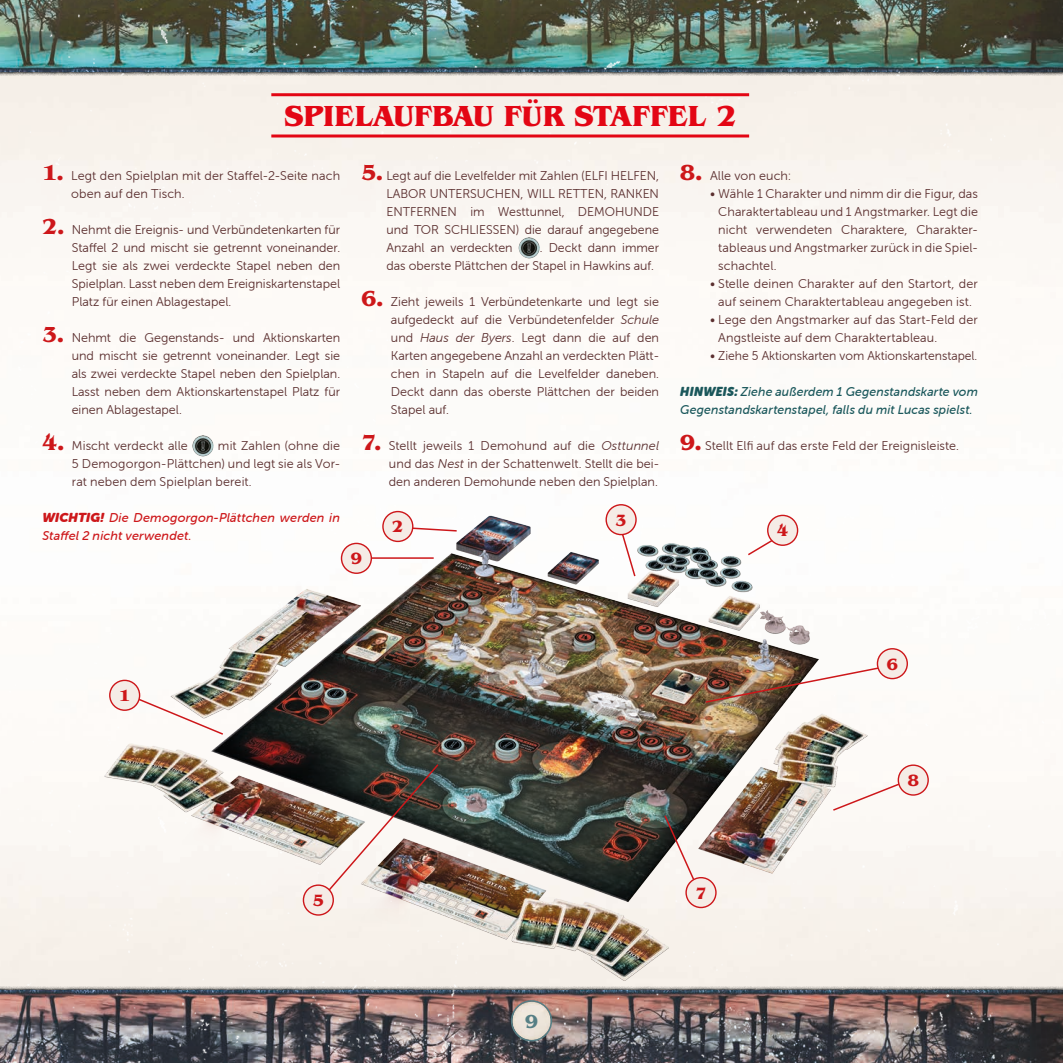
<style>
.page{position:relative;width:1063px;height:1063px;background:#fff}
.page>*{position:absolute;margin:0;border:0;box-sizing:border-box;transform-origin:0 0}
.TITLE_1{font:700 30px "Benguiat IT Cby BT";letter-spacing:-.015em;color:#e30614}
.t1{font:700 19.5px "Benguiat IT Cby BT";color:#567f85}
.Body_Copy{font:700 16.8px "Benguiat IT Cby BT";color:#cd171a}
.Body_Copy-2{font:12.75px/18px "Museo Sans Rounded 300";color:#5b2f2f;text-align:justify}
.Remember_2{font:italic 12.75px/18px "Museo Sans Rounded 500";letter-spacing:.01em;color:#1a575b}
.Remember{font:italic 12.75px/18px "Museo Sans Rounded 500";letter-spacing:.01em;color:#cd171a}
.s1{font-size:29.1px}
.s2{font-family:"Benguiat IT Cby BT";font-weight:700;font-size:22.5px;color:#cd171a}
.s3{font-family:"Museo Sans Rounded 1000"}
.s4{font-style:italic}
</style>
<div class="page">
<svg style="left:0;top:72px;width:1063px;height:4px;background:#aca8a3"></svg>
<img style="left:146px;top:0;width:917px;height:72px">
<svg style="left:933px;top:990px;width:130px;height:73px;background:#473d3e"></svg>
<img style="left:0;top:990px;width:74px;height:73px">
<img style="left:0;top:0;width:145px;height:72px">
<img style="left:74px;top:501px;width:859px;height:562px">
<svg style="left:619px;top:528px;width:18px;height:50px"></svg>
<div style="left:606px;top:505px;width:30px;height:30px;background:#f5ece6;border-radius:50%"></div>
<div style="left:606px;top:504px;width:31px;height:31px;border:1px solid #cd171a;border-radius:50%"></div>
<img style="left:126px;top:693px;width:99px;height:43px">
<svg style="left:412px;top:526px;width:46px;height:6px"></svg>
<hr style="left:359px;top:557px;width:75px;height:2px;background:#cd171a">
<svg style="left:746px;top:529px;width:44px;height:28px"></svg>
<img style="left:324px;top:763px;width:116px;height:133px">
<img style="left:704px;top:664px;width:186px;height:40px">
<svg style="left:831px;top:779px;width:78px;height:33px"></svg>
<svg style="left:663px;top:814px;width:34px;height:70px"></svg>
<div style="left:110px;top:680px;width:30px;height:30px;background:#f5ece6;border-radius:50%"></div>
<div style="left:109px;top:680px;width:31px;height:31px;border:1px solid #cd171a;border-radius:50%"></div>
<div style="left:768px;top:515px;width:30px;height:30px;background:#f5ece6;border-radius:50%"></div>
<div style="left:767px;top:515px;width:31px;height:31px;border:1px solid #cd171a;border-radius:50%"></div>
<div style="left:877px;top:649px;width:30px;height:30px;background:#f5ece6;border-radius:50%"></div>
<div style="left:877px;top:648px;width:31px;height:31px;border:1px solid #cd171a;border-radius:50%"></div>
<div style="left:342px;top:543px;width:29px;height:30px;background:#f5ece6;border-radius:50%"></div>
<div style="left:341px;top:543px;width:31px;height:31px;border:1px solid #cd171a;border-radius:50%"></div>
<div style="left:686px;top:878px;width:30px;height:29px;background:#f5ece6;border-radius:50%"></div>
<div style="left:685px;top:877px;width:32px;height:31px;border:1px solid #cd171a;border-radius:50%"></div>
<div style="left:383px;top:512px;width:30px;height:29px;background:#f5ece6;border-radius:50%"></div>
<div style="left:382px;top:511px;width:31px;height:31px;border:1px solid #cd171a;border-radius:50%"></div>
<div style="left:303px;top:885px;width:30px;height:30px;background:#f5ece6;border-radius:50%"></div>
<div style="left:303px;top:884px;width:31px;height:32px;border:1px solid #cd171a;border-radius:50%"></div>
<div style="left:898px;top:765px;width:30px;height:30px;background:#f5ece6;border-radius:50%"></div>
<div style="left:898px;top:764px;width:31px;height:32px;border:1px solid #cd171a;border-radius:50%"></div>
<hr style="left:271px;top:93px;width:478px;height:3px;background:#e30614">
<hr style="left:271px;top:135px;width:478px;height:3px;background:#e30614">
<img style="left:192px;top:435px;width:22px;height:21px;border-radius:11px">
<img style="left:519px;top:237px;width:21px;height:21px;border-radius:11px">
<p class="TITLE_1" style="left:284px;top:97px;width:454px">SPIELAUFBAU F<span class="s1">Ü</span>R STAFFEL 2</p>
<p class="Body_Copy-2" style="left:71px;top:167px;width:270px;text-indent:-29px"><span class="s2">1.</span> Legt den Spielplan mit der Staffel-2-Seite nach oben auf den Tisch.</p>
<p class="Body_Copy-2" style="left:72px;top:221px;width:270px;text-indent:-29px"><span class="s2">2.</span> Nehmt die Ereignis- und Verbündetenkarten für Staffel 2 und mischt sie getrennt voneinander.<br>Legt sie als zwei verdeckte Stapel neben den Spielplan. Lasst neben dem Ereigniskartenstapel Platz für einen Ablagestapel.</p>
<p class="Body_Copy-2" style="left:72px;top:329px;width:270px;text-indent:-29px"><span class="s2">3.</span> Nehmt die Gegenstands- und Aktionskarten und mischt sie getrennt voneinander. Legt sie als zwei verdeckte Stapel neben den Spielplan.<br>Lasst neben dem Aktionskartenstapel Platz für einen Ablagestapel.</p>
<p class="Body_Copy-2" style="left:43px;top:437px;width:147px"><span class="s2">4.</span> Mischt verdeckt alle</p>
<p class="Body_Copy-2" style="left:386px;top:167px;width:274px;text-indent:-25px"><span class="s2">5.</span> Legt auf die Levelfelder mit Zahlen (ELFI HELFEN, LABOR UNTERSUCHEN, WILL RETTEN, RANKEN ENTFERNEN im Westtunnel, DEMOHUNDE und TOR SCHLIESSEN) die darauf angegebene Anzahl an verdeckten</p>
<p class="Body_Copy-2" style="left:680px;top:167px;width:112px"><span class="s2">8.</span> Alle von euch:</p>
<p class="Body_Copy-2" style="left:718px;top:185px;width:261px;text-indent:-8px">• Wähle 1 Charakter und nimm dir die Figur, das Charaktertableau und 1 Angstmarker. Legt die nicht verwendeten Charaktere, Charakter&shy;tableaus und Angstmarker zurück in die Spiel&shy;schachtel.</p>
<p class="Body_Copy-2" style="left:710px;top:275px;width:269px;text-align:center">• Stelle deinen Charakter auf den Startort, der auf seinem Charaktertableau angegeben ist.</p>
<p class="Body_Copy-2" style="left:718px;top:311px;width:261px;text-indent:-8px">• Lege den Angstmarker auf das Start-Feld der<br>Angstleiste auf dem Charaktertableau.</p>
<p class="Body_Copy-2" style="left:710px;top:347px;width:269px">• Ziehe 5 Aktionskarten vom Aktionskartenstapel.</p>
<p class="Remember_2" style="left:680px;top:383px;width:299px"><span class="s3">HINWEIS:</span> Ziehe außerdem 1 Gegenstandskarte vom<br>Gegenstandskartenstapel, falls du mit Lucas spielst.</p>
<p class="Body_Copy-2" style="left:680px;top:437px;width:280px"><span class="s2">9.</span> Stellt Elfi auf das erste Feld der Ereignisleiste.</p>
<p class="Body_Copy-2" style="left:386px;top:239px;width:274px;text-indent:153px">. Deckt dann immer das oberste Plättchen der Stapel in Hawkins auf.</p>
<p class="Body_Copy-2" style="left:391px;top:293px;width:270px;text-indent:-30px"><span class="s2">6.</span> Zieht jeweils 1 Verbündetenkarte und legt sie aufgedeckt auf die Verbündetenfelder <span class="s4">Schule </span>und <span class="s4">Haus der Byers</span>. Legt dann die auf den Karten angegebene Anzahl an verdeckten Plätt&shy;chen in Stapeln auf die Levelfelder daneben.<br>Deckt dann das oberste Plättchen der beiden Stapel auf.</p>
<p class="Body_Copy-2" style="left:389px;top:437px;width:272px;text-indent:-27px"><span class="s2">7.</span> Stellt jeweils 1 Demohund auf die <span class="s4">Osttunnel </span>und das <span class="s4">Nest</span> in der Schattenwelt. Stellt die bei&shy;den anderen Demohunde neben den Spielplan.</p>
<p class="Body_Copy-2" style="left:72px;top:437px;width:270px;text-indent:146px">mit Zahlen (ohne die 5 Demogorgon-Plättchen) und legt sie als Vor&shy;rat neben dem Spielplan bereit.</p>
<p class="Remember" style="left:43px;top:509px;width:299px"><span class="s3">WICHTIG!</span> Die Demogorgon-Plättchen werden in<br>Staffel 2 nicht verwendet.</p>
<p class="Body_Copy" style="left:616px;top:510px;width:13px">3</p>
<p class="Body_Copy" style="left:392px;top:516px;width:13px">2</p>
<p class="Body_Copy" style="left:777px;top:520px;width:13px">4</p>
<p class="Body_Copy" style="left:119px;top:685px;width:13px">1</p>
<p class="Body_Copy" style="left:351px;top:548px;width:13px">9</p>
<p class="Body_Copy" style="left:313px;top:890px;width:13px">5</p>
<h2 class="t1" style="left:525px;top:1009px;width:14px">9</h2>
<p class="Body_Copy" style="left:695px;top:882px;width:13px">7</p>
<p class="Body_Copy" style="left:887px;top:654px;width:13px">6</p>
<p class="Body_Copy" style="left:908px;top:770px;width:13px">8</p>
</div>
